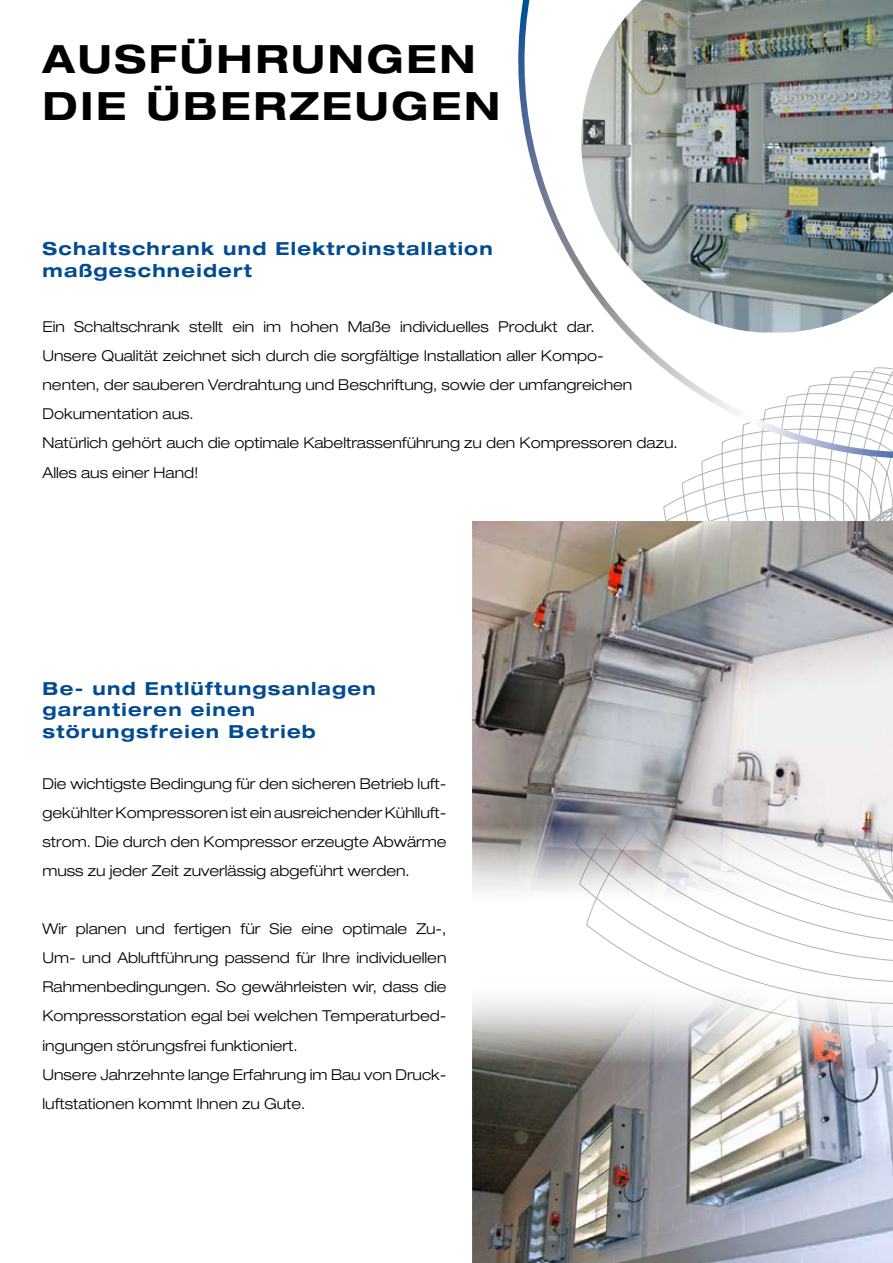
<style>
.page{position:relative;width:893px;height:1263px;background:#fff}
.page>*{position:absolute;margin:0;border:0;box-sizing:border-box;transform-origin:0 0}
.t1{font:700 expanded 39px "Helvetica Neue";letter-spacing:.07em;color:#000}
.t2{font:700 expanded 18px/21.6px "Helvetica Neue";letter-spacing:.07em;color:#004b93}
.t3{font:300 expanded 15px/29.1px "Helvetica Neue";color:#000}
</style>
<div class="page">
<svg style="left:574px;top:510px;width:319px;height:468px"></svg>
<img style="left:473px;top:522px;width:420px;height:388px">
<img style="left:518px;top:0;width:375px;height:510px">
<img style="left:473px;top:978px;width:420px;height:285px">
<h1 class="t1" style="left:43px;top:35px;width:69px">Ausf</h1>
<h1 class="t1" style="left:180px;top:35px;width:113px">ührungen</h1>
<h1 class="t1" style="left:43px;top:82px;width:28px">die</h1>
<h1 class="t1" style="left:146px;top:82px;width:73px">überzeugen</h1>
<p class="t2" style="left:43px;top:237px;width:452px">Schaltschrank und Elektroinstallation maßgeschneidert</p>
<p class="t3" style="left:43px;top:312px;width:637px">Ein Schaltschrank stellt ein im hohen Maße individuelles Produkt dar.<br>Unsere Qualität zeichnet sich durch die sorgfältige Installation aller Kompo-<br>nenten, der sauberen Verdrahtung und Beschriftung, sowie der umfangreichen Dokumentation aus.<br>Natürlich gehört auch die optimale Kabeltrassenführung zu den Kompressoren dazu.<br>Alles aus einer Hand!</p>
<p class="t2" style="left:43px;top:677px;width:335px">Be- und Entlüftungsanlagen garantieren einen störungsfreien Betrieb</p>
<p class="t3" style="left:43px;top:768px;width:405px;text-align:justify">Die wichtigste Bedingung für den sicheren Betrieb luft&shy;gekühlter Kompressoren ist ein ausreichender Kühlluft&shy;strom. Die durch den Kompressor erzeugte Abwärme muss zu jeder Zeit zuverlässig abgeführt werden.</p>
<p class="t3" style="left:43px;top:914px;width:405px">Wir planen und fertigen für Sie eine optimale Zu-, Um- und Abluftführung passend für Ihre individuellen Rahmenbedingungen. So gewährleisten wir, dass die Kompressorstation egal bei welchen Temperaturbed&shy;ingungen störungsfrei funktioniert.<br>Unsere Jahrzehnte lange Erfahrung im Bau von Druck&shy;luftstationen kommt Ihnen zu Gute.</p>
</div>
